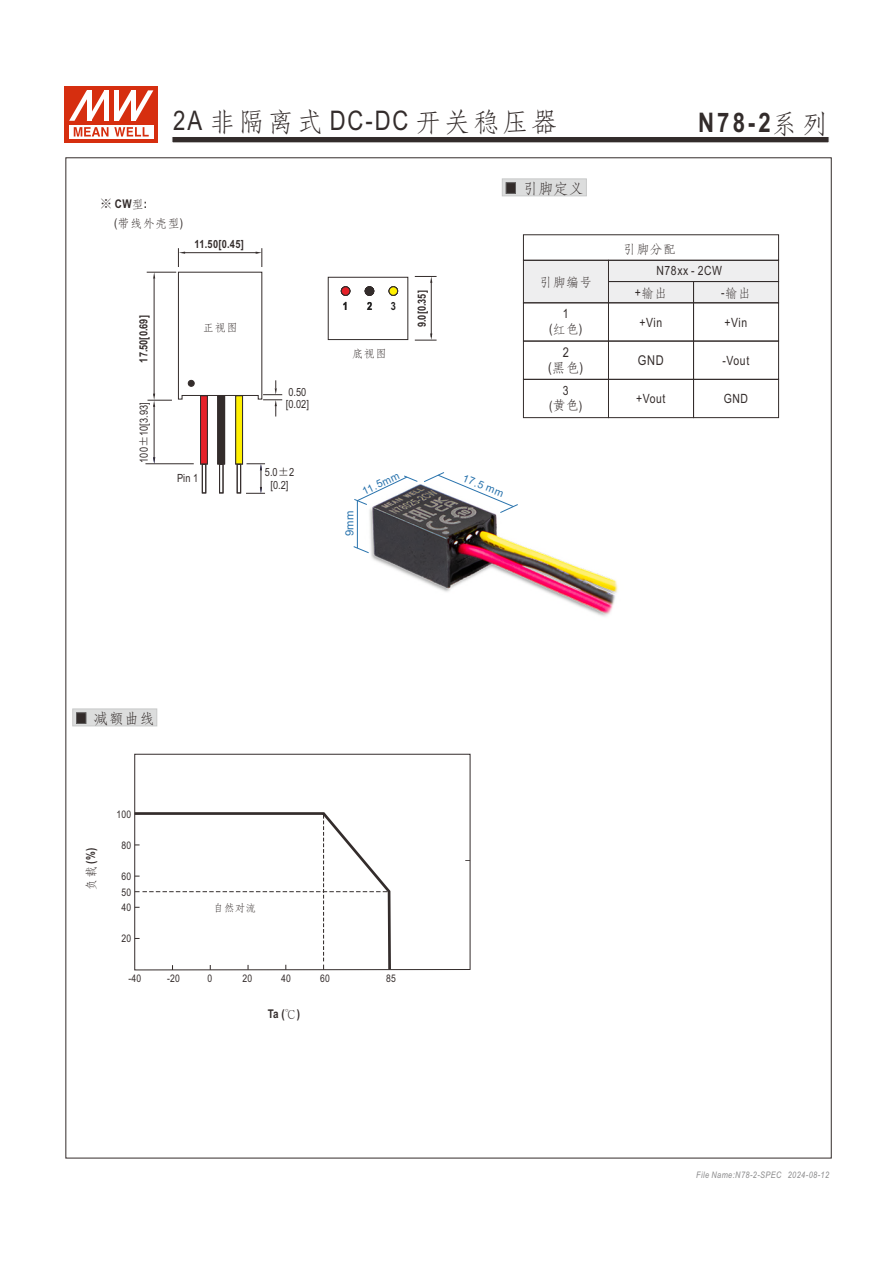
<style>
.page{position:relative;width:893px;height:1263px;background:#fff}
.page>*{position:absolute;margin:0;border:0;box-sizing:border-box;transform-origin:0 0}
.t1{font:27px "ST Fangsong";letter-spacing:.075em;color:#332c2b}
.t2{font:700 27px "Arial Narrow";color:#332c2b}
.t3{font:15px "ST Fangsong";letter-spacing:.025em;color:#332c2b}
.t4{font:13.5px/15.3px "Arial Narrow";color:#332c2b;text-align:center}
.t5{font:12.75px/14.4px "Arial Narrow";letter-spacing:.045em;color:#332c2b;text-align:center}
.t6{font:12.75px "ST Fangsong";letter-spacing:.05em;color:#332c2b}
.t7{font:700 12px "Arial Narrow";color:#332c2b}
.t8{font:12px "ST Fangsong";letter-spacing:.05em;color:#332c2b}
.t9{font:11.25px/12.8px "Arial Narrow";color:#332c2b;text-align:center}
.t10{font:700 11.25px "Arial Narrow";color:#332c2b}
.t11{font:11.25px "ST Fangsong";letter-spacing:.05em;color:#332c2b}
.t12{font:11.25px "Arial";color:#2973ad}
.t13{font:700 11.25px "Arial Narrow";color:#212020}
.t14{font:10.5px/15.6px "Arial Narrow";letter-spacing:.025em;color:#332c2b;text-align:justify}
.t15{font:10.5px "Arial";color:#2973ad}
.t16{font:10.5px "ST Fangsong";color:#332c2b}
.t17{font:italic 9px "Arial Narrow";letter-spacing:.045em;color:#8b8b8c}
.s1{font-family:"Arial Narrow"}
.s2{font-family:"ST Fangsong";font-weight:400}
.s3{font-family:"Inn Ming";font-weight:500}
.s4{font-family:"ST Fangsong"}
.s5{font-family:"Adobe Fangsong Std"}
.s6{font-family:"Ming Li U";font-weight:400}
</style>
<div class="page">
<svg style="left:172px;top:137px;width:657px;height:6px;background:#494342"></svg>
<div style="left:65px;top:87px;width:93px;height:56px;background:#d62e0f"></div>
<svg style="left:69px;top:125px;width:84px;height:13px"></svg>
<svg style="left:74px;top:127px;width:75px;height:9px"></svg>
<svg style="left:69px;top:90px;width:84px;height:31px"></svg>
<div style="left:523px;top:260px;width:256px;height:43px;background:#eeeeef"></div>
<div style="left:523px;top:234px;width:256px;height:27px;border:1px solid #332c2b"></div>
<div style="left:523px;top:341px;width:86px;height:39px;border:1px solid #332c2b"></div>
<div style="left:523px;top:379px;width:86px;height:39px;border:1px solid #332c2b"></div>
<div style="left:608px;top:260px;width:171px;height:22px;border:1px solid #332c2b"></div>
<div style="left:523px;top:260px;width:86px;height:43px;border:1px solid #332c2b"></div>
<div style="left:608px;top:302px;width:86px;height:39px;border:1px solid #332c2b"></div>
<div style="left:608px;top:341px;width:86px;height:39px;border:1px solid #332c2b"></div>
<div style="left:608px;top:379px;width:86px;height:39px;border:1px solid #332c2b"></div>
<div style="left:693px;top:281px;width:86px;height:22px;border:1px solid #332c2b"></div>
<div style="left:693px;top:302px;width:86px;height:39px;border:1px solid #332c2b"></div>
<div style="left:693px;top:341px;width:86px;height:39px;border:1px solid #332c2b"></div>
<div style="left:693px;top:379px;width:86px;height:39px;border:1px solid #332c2b"></div>
<hr style="left:145px;top:463px;width:49px;height:1px;background:#332c2b">
<hr style="left:431px;top:282px;width:1px;height:55px;background:#332c2b">
<svg style="left:415px;top:333px;width:22px;height:8px"></svg>
<svg style="left:415px;top:276px;width:22px;height:7px"></svg>
<svg style="left:147px;top:248px;width:135px;height:246px"></svg>
<svg style="left:502px;top:179px;width:85px;height:17px"></svg>
<img style="left:356px;top:475px;width:262px;height:142px">
<svg style="left:353px;top:546px;width:16px;height:7px"></svg>
<svg style="left:354px;top:476px;width:64px;height:29px"></svg>
<svg style="left:424px;top:472px;width:94px;height:41px"></svg>
<hr style="left:357px;top:501px;width:1px;height:47px;background:#2973ad">
<svg style="left:72px;top:709px;width:85px;height:17px"></svg>
<svg style="left:134px;top:811px;width:258px;height:160px"></svg>
<div style="left:328px;top:277px;width:80px;height:63px;border:1px solid #332c2b"></div>
<div style="left:341px;top:287px;width:9px;height:8px;background:#e62129;border:1px solid #332c2b;border-radius:50%"></div>
<div style="left:365px;top:287px;width:9px;height:8px;background:#332c2b;border:1px solid #332c2b;border-radius:50%"></div>
<div style="left:389px;top:287px;width:9px;height:8px;background:#fff000;border:1px solid #332c2b;border-radius:50%"></div>
<h1 class="t1" style="left:173px;top:109px;width:386px"><span class="s1">2A</span> 非隔离式 <span class="s1">DC-DC</span> 开关稳压器</h1>
<h1 class="t2" style="left:698px;top:112px;width:131px">N78-2<span class="s2">系列</span></h1>
<p class="t7" style="left:100px;top:199px;width:48px"><span class="s3">※</span> CW<span class="s2">型</span>:</p>
<p class="t8" style="left:114px;top:217px;width:70px"><span class="s1">(</span>带线外壳型<span class="s1">)</span></p>
<p class="t10" style="left:195px;top:240px;width:51px">11.50[0.45]</p>
<p class="t10" style="left:139px;top:363px;width:49px;rotate:-90deg">17.50[0.69]</p>
<p class="t9" style="left:138px;top:463px;width:61px;rotate:-90deg">100<span class="s3">±</span>10[3.93]</p>
<p class="t11" style="left:203px;top:322px;width:36px">正视图</p>
<p class="t9" style="left:177px;top:473px;width:23px">Pin 1</p>
<p class="t9" style="left:286px;top:386px;width:25px;text-align:left">0.50 [0.02]</p>
<p class="t9" style="left:265px;top:467px;width:31px">5.0<span class="s3">±</span>2 [0.2]</p>
<p class="t3" style="left:523px;top:181px;width:63px">引脚定义</p>
<p class="t13" style="left:343px;top:302px;width:7px">1</p>
<p class="t13" style="left:367px;top:302px;width:7px">2</p>
<p class="t13" style="left:391px;top:301px;width:7px">3</p>
<p class="t11" style="left:352px;top:348px;width:36px">底视图</p>
<p class="t10" style="left:418px;top:327px;width:38px;rotate:-90deg">9.0[0.35]</p>
<p class="t12" style="left:345px;top:536px;width:26px;rotate:-90deg">9mm</p>
<p class="t15" style="left:361px;top:488px;width:42px;rotate:-25deg">11.5mm</p>
<p class="t15" style="left:465px;top:474px;width:45px;rotate:22deg">17.5 mm</p>
<p class="t6" style="left:539px;top:276px;width:54px">引脚编号</p>
<p class="t5" style="left:549px;top:308px;width:35px">1<br>(<span class="s4">红色</span>)</p>
<p class="t4" style="left:548px;top:345px;width:37px">2<br>(<span class="s4">黑色</span>)</p>
<p class="t5" style="left:549px;top:384px;width:35px;line-height:15.3px">3<br>(<span class="s5">黄⾊</span>)</p>
<p class="t6" style="left:623px;top:242px;width:54px">引脚分配</p>
<p class="t5" style="left:656px;top:265px;width:67px">N78xx - 2CW</p>
<p class="t6" style="left:635px;top:286px;width:34px"><span class="s1">+</span>输出</p>
<p class="t6" style="left:721px;top:286px;width:31px"><span class="s1">-</span>输出</p>
<p class="t5" style="left:639px;top:316px;width:24px">+Vin</p>
<p class="t4" style="left:638px;top:354px;width:27px">GND</p>
<p class="t5" style="left:636px;top:393px;width:31px">+Vout</p>
<p class="t5" style="left:724px;top:316px;width:24px">+Vin</p>
<p class="t5" style="left:722px;top:355px;width:28px">-Vout</p>
<p class="t5" style="left:724px;top:393px;width:26px">GND</p>
<p class="t3" style="left:93px;top:711px;width:63px">减额曲线</p>
<p class="t7" style="left:86px;top:891px;width:44px;rotate:-90deg"><span class="s2">负载</span> (%)</p>
<p class="t14" style="left:116px;top:807px;width:16px">100</p>
<p class="t14" style="left:121px;top:838px;width:11px">80</p>
<p class="t14" style="left:121px;top:869px;width:11px">60<br>50<br>40</p>
<p class="t16" style="left:213px;top:902px;width:44px">自然对流</p>
<p class="t14" style="left:121px;top:932px;width:11px">20</p>
<p class="t14" style="left:128px;top:971px;width:14px">-40</p>
<p class="t14" style="left:167px;top:971px;width:14px">-20</p>
<p class="t14" style="left:207px;top:971px;width:6px">0</p>
<p class="t14" style="left:242px;top:971px;width:11px">20</p>
<p class="t14" style="left:281px;top:971px;width:11px">40</p>
<p class="t14" style="left:320px;top:971px;width:11px">60</p>
<p class="t14" style="left:386px;top:971px;width:11px">85</p>
<p class="t7" style="left:268px;top:1010px;width:34px">Ta (<span class="s6">℃</span>)</p>
<p class="t17" style="left:696px;top:1172px;width:134px">File Name:N78-2-SPEC 2024-08-12</p>
</div>
